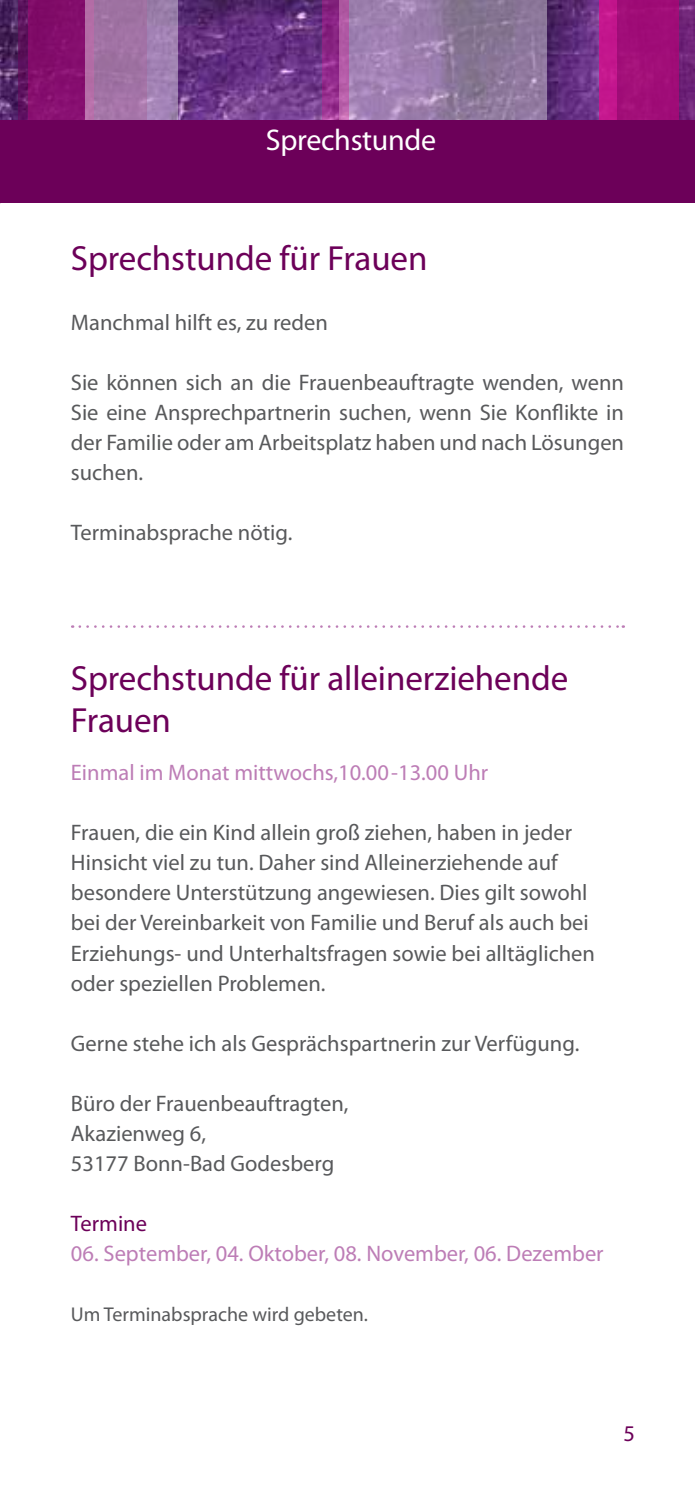
<style>
.page{position:relative;width:695px;height:1489px;background:#fff}
.page>*{position:absolute;margin:0;border:0;box-sizing:border-box;transform-origin:0 0}
.t1{font:35px/42px "Myriad Pro";letter-spacing:-.005em;color:#6c0059}
.t2{font:30px "Myriad Pro";letter-spacing:-.01em;color:#fff}
.t3{font:22.5px/30px "Myriad Pro";color:#58595b}
.t4{font:22.5px "Myriad Pro";color:#bd7db6}
.t5{font:22.5px "Myriad Pro";color:#6c0059}
.t6{font:20px "Myriad Pro";color:#58595b}
</style>
<div class="page">
<img style="left:0;top:0;width:598px;height:120px">
<svg style="left:349px;top:0;width:197px;height:120px;background:#957ca4"></svg>
<svg style="left:18px;top:0;width:67px;height:120px;background:#7e0e6a"></svg>
<div style="left:598px;top:0;width:80px;height:136px;background:#c3168d"></div>
<svg style="left:616px;top:0;width:78px;height:120px;background:#981178"></svg>
<svg style="left:85px;top:0;width:92px;height:120px;background:#a376a9"></svg>
<svg style="left:322px;top:0;width:27px;height:120px;background:#9d3c94"></svg>
<hr style="left:0;top:120px;width:1px;height:83px;background:#6c0059">
<div style="left:1px;top:120px;width:693px;height:83px;background:#6c0059"></div>
<svg style="left:80px;top:625px;width:543px;height:3px"></svg>
<h2 class="t2" style="left:266px;top:121px;width:172px">Sprechstunde</h2>
<h1 class="t1" style="left:71px;top:237px;width:358px">Sprechstunde für Frauen</h1>
<p class="t3" style="left:71px;top:307px;width:258px">Manchmal hilft es, zu reden</p>
<p class="t3" style="left:71px;top:367px;width:554px;text-align:justify">Sie können sich an die Frauenbeauftragte wenden, wenn Sie eine Ansprechpartnerin suchen, wenn Sie Konflikte in der Familie oder am Arbeitsplatz haben und nach Lösungen suchen.</p>
<p class="t3" style="left:71px;top:517px;width:223px">Terminabsprache nötig.</p>
<h1 class="t1" style="left:71px;top:657px;width:498px">Sprechstunde für alleinerziehende<br>Frauen</h1>
<p class="t4" style="left:71px;top:759px;width:419px">Einmal im Monat mittwochs,10.00-13.00 Uhr</p>
<p class="t3" style="left:71px;top:817px;width:525px">Frauen, die ein Kind allein groß ziehen, haben in jeder Hinsicht viel zu tun. Daher sind Alleinerziehende auf besondere Unterstützung angewiesen. Dies gilt sowohl bei der Vereinbarkeit von Familie und Beruf als auch bei Erziehungs- und Unterhaltsfragen sowie bei alltäglichen oder speziellen Problemen.</p>
<p class="t3" style="left:71px;top:1027px;width:510px">Gerne stehe ich als Gesprächspartnerin zur Verfügung.</p>
<p class="t3" style="left:71px;top:1087px;width:279px">Büro der Frauenbeauftragten,<br>Akazienweg 6,<br>53177 Bonn-Bad Godesberg</p>
<p class="t5" style="left:71px;top:1209px;width:78px">Termine</p>
<p class="t4" style="left:71px;top:1239px;width:534px">06. September, 04. Oktober, 08. November, 06. Dezember</p>
<p class="t6" style="left:71px;top:1301px;width:299px">Um Terminabsprache wird gebeten.</p>
<p class="t5" style="left:623px;top:1419px;width:13px">5</p>
</div>
